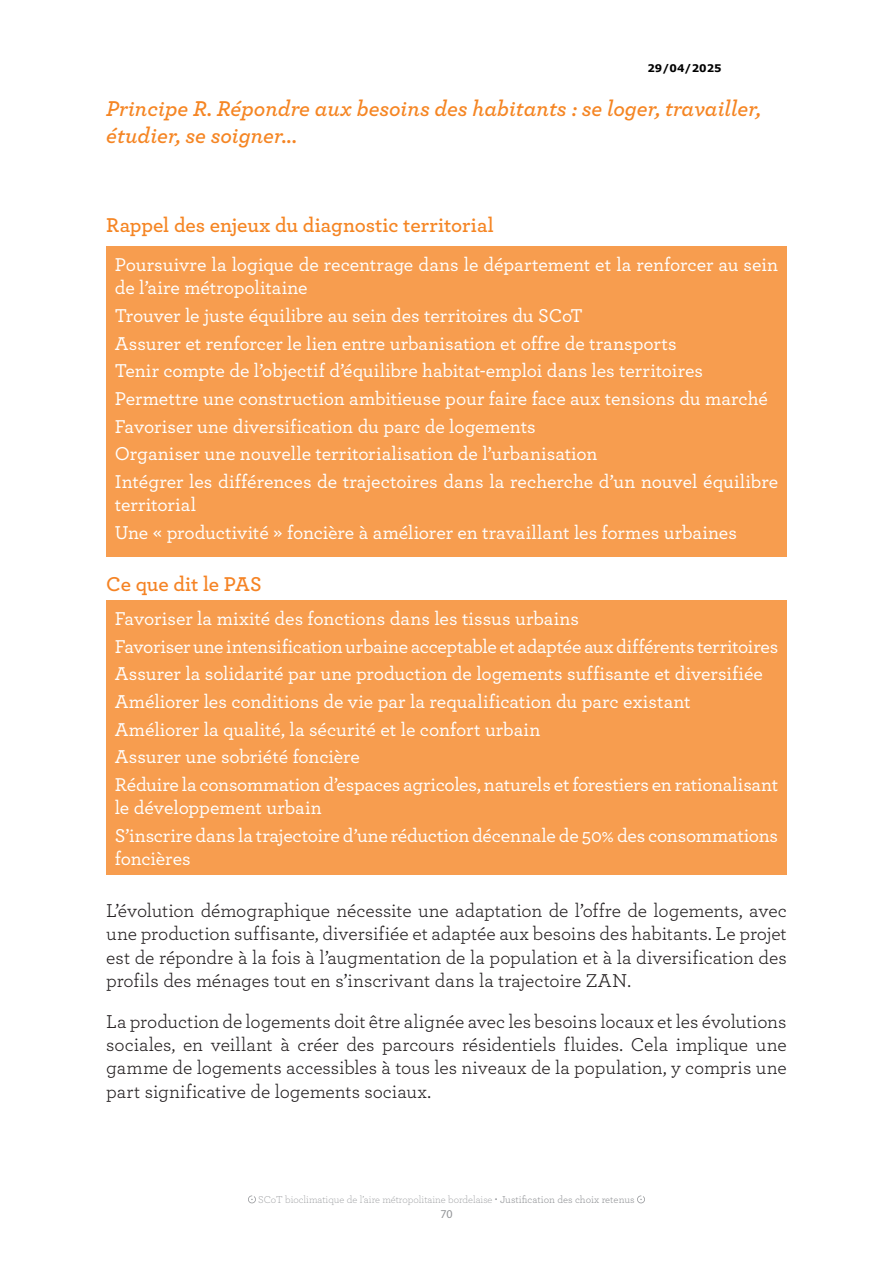
<style>
.page{position:relative;width:893px;height:1263px;background:#fff}
.page>*{position:absolute;margin:0;border:0;box-sizing:border-box;transform-origin:0 0}
.RDP-Sous_titre_Grande_partie{font:italic 600 22.5px/27px "Archer";color:#f58523}
.Texte{font:600 21px "Archer";letter-spacing:-.005em;color:#f58523}
.Texte-2{font:600 21px "Archer";letter-spacing:-.01em;color:#f58324}
.t1{font:500 19.5px/27.6px "Archer";letter-spacing:-.005em;color:#fff}
.Titre_de_partie__N2{font:19.5px/23.4px "Archer";letter-spacing:-.005em;color:#231f20;text-align:justify}
.t2{font:12px "Myriad Pro";color:#939598}
.t3{font:300 10.5px "Archer";color:#939598}
.t4{font:700 10.5px "Verdana";color:#000}
.s1{font-weight:400}
</style>
<div class="page">
<svg style="left:248px;top:1195px;width:8px;height:8px"></svg>
<svg style="left:637px;top:1195px;width:8px;height:8px"></svg>
<div style="left:106px;top:247px;width:681px;height:310px;background:#f79d4f"></div>
<div style="left:106px;top:601px;width:681px;height:274px;background:#f79d4f"></div>
<p class="t4" style="left:647px;top:60px;width:76px">29/04/2025</p>
<p class="RDP-Sous_titre_Grande_partie" style="left:106px;top:93px;width:656px">Principe R. Répondre aux besoins des habitants : se loger, travailler, étudier, se soigner...</p>
<p class="Texte" style="left:106px;top:209px;width:389px">Rappel des enjeux du diagnostic territorial</p>
<p class="t1" style="left:115px;top:252px;width:665px;line-height:23.4px">Poursuivre la logique de recentrage dans le département et la renforcer au sein de l’aire métropolitaine</p>
<p class="t1" style="left:115px;top:301px;width:665px">Trouver le juste équilibre au sein des territoires du SCoT<br>Assurer et renforcer le lien entre urbanisation et offre de transports<br>Tenir compte de l’objectif d’équilibre habitat-emploi dans les territoires Permettre une construction ambitieuse pour faire face aux tensions du marché Favoriser une diversification du parc de logements<br>Organiser une nouvelle territorialisation de l’urbanisation<br>Intégrer les différences de trajectoires dans la recherche d’un nouvel équilibre</p>
<p class="t1" style="left:115px;top:490px;width:624px">territorial<br>Une « productivité » foncière à améliorer en travaillant les formes urbaines</p>
<p class="Texte-2" style="left:106px;top:568px;width:157px">Ce que dit le PAS</p>
<p class="t1" style="left:115px;top:604px;width:665px">Favoriser la mixité des fonctions dans les tissus urbains<br>Favoriser une intensification urbaine acceptable et adaptée aux différents territoires Assurer la solidarité par une production de logements suffisante et diversifiée Améliorer les conditions de vie par la requalification du parc existant Améliorer la qualité, la sécurité et le confort urbain<br>Assurer une sobriété foncière<br>Réduire la consommation d’espaces agricoles, naturels et forestiers en rationalisant</p>
<p class="t1" style="left:115px;top:793px;width:665px">le développement urbain<br>S’inscrire dans la trajectoire d’une réduction décennale de 50% des consommations</p>
<p class="t1" style="left:115px;top:844px;width:77px">foncières</p>
<p class="Titre_de_partie__N2" style="left:106px;top:898px;width:682px">L’évolution démographique nécessite une adaptation de l’offre de logements, avec une production suffisante, diversifiée et adaptée aux besoins des habitants. Le projet est de répondre à la fois à l’augmentation de la population et à la diversification des profils des ménages tout en s’inscrivant dans la trajectoire ZAN.</p>
<p class="Titre_de_partie__N2" style="left:106px;top:1008px;width:682px">La production de logements doit être alignée avec les besoins locaux et les évolutions sociales, en veillant à créer des parcours résidentiels fluides. Cela implique une gamme de logements accessibles à tous les niveaux de la population, y compris une part significative de logements sociaux.</p>
<p class="t3" style="left:258px;top:1193px;width:378px">SCoT bioclimatique de l’aire métropolitaine bordelaise <span class="s1">• Justification des choix retenus</span></p>
<p class="t2" style="left:440px;top:1206px;width:14px">70</p>
</div>
